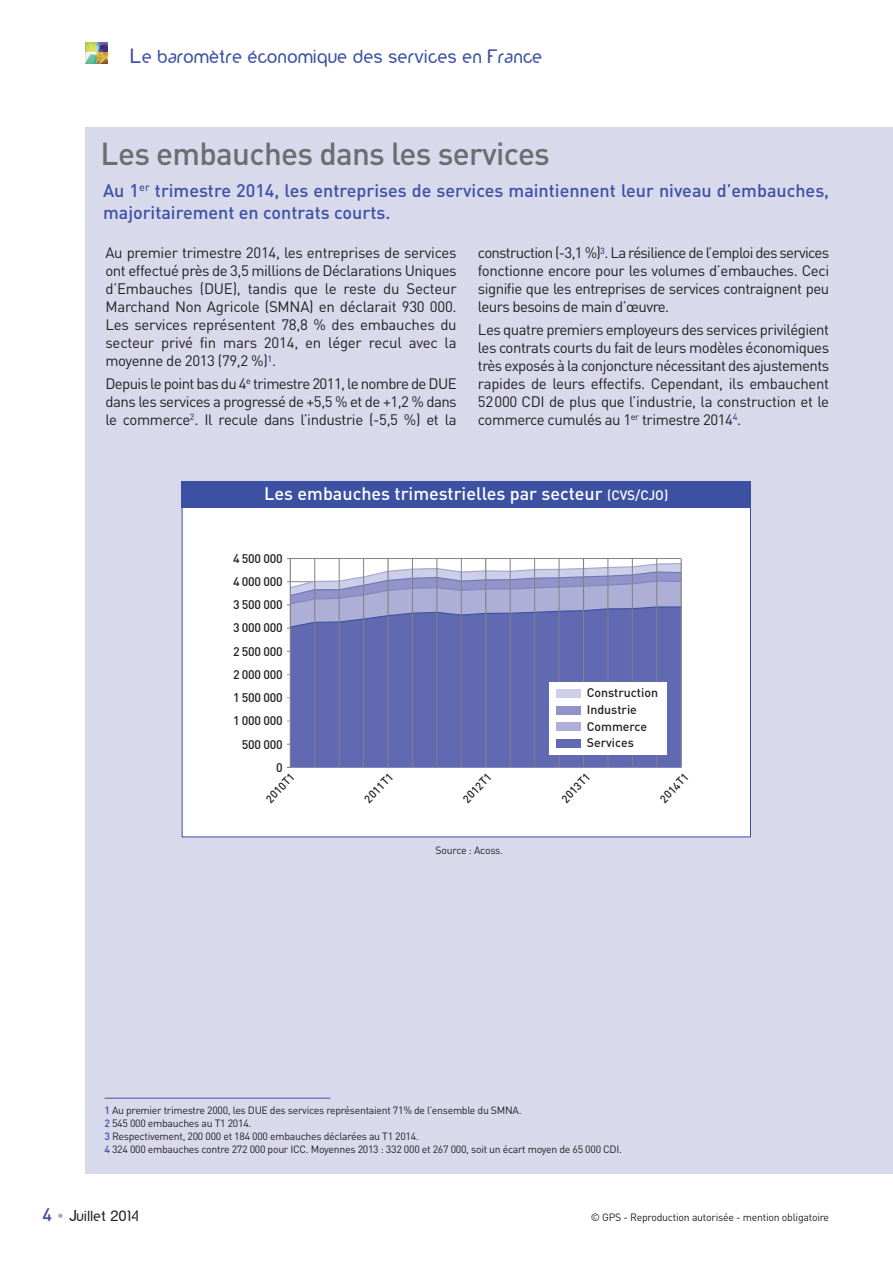
<style>
.page{position:relative;width:893px;height:1263px;background:#fff}
.page>*{position:absolute;margin:0;border:0;box-sizing:border-box;transform-origin:0 0}
.t1{font:500 31.5px "DIN";letter-spacing:-.02em;color:#6c6d70}
.t2{font:19.5px "yorkville";letter-spacing:.025em;color:#3d51a3}
.t3{font:500 18px/21.6px "DIN";color:#3d51a3}
.t4{font:500 18px "DIN";color:#fff}
.t5{font:15px/18px "DIN";letter-spacing:-.03em;color:#231f20;text-align:justify}
.t6{font:15px "yorkville";letter-spacing:.03em;color:#231f20}
.t7{font:500 12.45px "DIN";letter-spacing:-.025em;color:#231f20}
.t8{font:500 12.45px/16.6px "DIN";color:#231f20}
.t9{font:500 11.1px "DIN";color:#231f20}
.t10{font:10.5px/12.8px "DIN";letter-spacing:-.025em;color:#231f20}
.s1{font-size:13.5px}
.s2{font-weight:500;color:#3d51a3}
.s3{font-family:"DIN";font-weight:500;font-size:18px;color:#3d51a3}
.s4{color:#a8a9ad}
</style>
<div class="page">
<div style="left:85px;top:128px;width:808px;height:1046px;background:#d9d9ec"></div>
<div style="left:182px;top:491px;width:568px;height:346px;background:#fff"></div>
<hr style="left:287px;top:605px;width:394px;height:1px;background:#808285">
<hr style="left:287px;top:628px;width:394px;height:1px;background:#808285">
<hr style="left:287px;top:558px;width:394px;height:1px;background:#808285">
<hr style="left:287px;top:581px;width:394px;height:1px;background:#808285">
<hr style="left:287px;top:651px;width:394px;height:1px;background:#808285">
<hr style="left:287px;top:674px;width:394px;height:1px;background:#a8a9ad">
<hr style="left:287px;top:697px;width:394px;height:1px;background:#a8a9ad">
<hr style="left:287px;top:721px;width:394px;height:1px;background:#a8a9ad">
<hr style="left:287px;top:744px;width:394px;height:1px;background:#808285">
<hr style="left:287px;top:767px;width:394px;height:1px;background:#808285">
<div style="left:291px;top:628px;width:390px;height:139px;background:#6069b1"></div>
<svg style="left:289px;top:562px;width:392px;height:66px;background:#a4a7d1"></svg>
<hr style="left:290px;top:558px;width:1px;height:209px;background:#808285">
<hr style="left:339px;top:559px;width:1px;height:208px;background:#808285">
<hr style="left:387px;top:559px;width:2px;height:208px;background:#808285">
<hr style="left:412px;top:559px;width:1px;height:208px;background:#808285">
<hr style="left:314px;top:559px;width:1px;height:208px;background:#808285">
<hr style="left:363px;top:559px;width:1px;height:208px;background:#808285">
<hr style="left:461px;top:559px;width:1px;height:208px;background:#808285">
<hr style="left:437px;top:559px;width:1px;height:208px;background:#808285">
<hr style="left:485px;top:559px;width:1px;height:208px;background:#808285">
<hr style="left:510px;top:559px;width:1px;height:208px;background:#808285">
<hr style="left:559px;top:559px;width:1px;height:208px;background:#808285">
<hr style="left:583px;top:559px;width:1px;height:208px;background:#808285">
<hr style="left:608px;top:559px;width:1px;height:208px;background:#808285">
<hr style="left:534px;top:559px;width:1px;height:208px;background:#808285">
<hr style="left:632px;top:559px;width:1px;height:208px;background:#808285">
<hr style="left:656px;top:559px;width:1px;height:208px;background:#808285">
<hr style="left:681px;top:559px;width:1px;height:208px;background:#808285">
<div style="left:549px;top:682px;width:118px;height:72px;background:#fff"></div>
<div style="left:556px;top:689px;width:25px;height:8px;background:#cdcee7"></div>
<div style="left:556px;top:706px;width:25px;height:8px;background:#9294c9"></div>
<div style="left:556px;top:722px;width:25px;height:9px;background:#aeafd6"></div>
<div style="left:556px;top:739px;width:25px;height:8px;background:#6069b1"></div>
<div style="left:182px;top:481px;width:569px;height:27px;background:#3d51a3"></div>
<img style="left:85px;top:43px;width:22px;height:20px">
<hr style="left:105px;top:1098px;width:225px;height:1px;background:#3d51a3">
<h2 class="t2" style="left:130px;top:45px;width:413px">Le baromètre économique des services en France</h2>
<h1 class="t1" style="left:101px;top:136px;width:451px">Les embauches dans les services</h1>
<p class="t3" style="left:103px;top:180px;width:728px">Au 1<sup>er</sup> trimestre 2014, les entreprises de services maintiennent leur niveau d’embauches, majoritairement en contrats courts.</p>
<p class="t5" style="left:105px;top:244px;width:353px">Au premier trimestre 2014, les entreprises de services ont effectué près de 3,5 millions de Déclarations Uniques d’Embauches (DUE), tandis que le reste du Secteur Marchand Non Agricole (SMNA) en déclarait 930 000.<br>Les services représentent 78,8 % des embauches du secteur privé fin mars 2014, en léger recul avec la moyenne de 2013 (79,2 %)<sup>1</sup>.</p>
<p class="t5" style="left:105px;top:374px;width:353px">Depuis le point bas du 4<sup>e</sup> trimestre 2011, le nombre de DUE dans les services a progressé de +5,5 % et de +1,2 % dans le commerce<sup>2</sup>. Il recule dans l’industrie (-5,5 %) et la</p>
<p class="t5" style="left:478px;top:244px;width:353px">construction (-3,1 %)<sup>3</sup>. La résilience de l’emploi des services fonctionne encore pour les volumes d’embauches. Ceci signifie que les entreprises de services contraignent peu leurs besoins de main d’œuvre.</p>
<p class="t5" style="left:478px;top:321px;width:353px">Les quatre premiers employeurs des services privilégient les contrats courts du fait de leurs modèles économiques très exposés à la conjoncture nécessitant des ajustements rapides de leurs effectifs. Cependant, ils embauchent 52000 CDI de plus que l’industrie, la construction et le commerce cumulés au 1<sup>er</sup> trimestre 2014<sup>4</sup>.</p>
<p class="t4" style="left:264px;top:483px;width:406px">Les embauches trimestrielles par secteur <span class="s1">(CVS/CJO)</span></p>
<p class="t7" style="left:233px;top:551px;width:51px">4 500 000</p>
<p class="t7" style="left:233px;top:574px;width:51px">4 000 000</p>
<p class="t7" style="left:233px;top:597px;width:51px">3 500 000</p>
<p class="t7" style="left:233px;top:621px;width:51px">3 000 000</p>
<p class="t7" style="left:233px;top:644px;width:51px">2 500 000</p>
<p class="t7" style="left:233px;top:667px;width:51px">2 000 000</p>
<p class="t7" style="left:233px;top:690px;width:51px">1 500 000</p>
<p class="t7" style="left:233px;top:714px;width:51px">1 000 000</p>
<p class="t7" style="left:242px;top:737px;width:42px">500 000</p>
<p class="t8" style="left:587px;top:685px;width:73px">Construction<br>Industrie<br>Commerce<br>Services</p>
<p class="t7" style="left:276px;top:760px;width:8px">0</p>
<p class="t9" style="left:559px;top:796px;width:37px;rotate:-46deg">2013T1</p>
<p class="t9" style="left:263px;top:796px;width:37px;rotate:-46deg">2010T1</p>
<p class="t9" style="left:362px;top:796px;width:37px;rotate:-46deg">2011T1</p>
<p class="t9" style="left:460px;top:796px;width:37px;rotate:-46deg">2012T1</p>
<p class="t9" style="left:657px;top:796px;width:37px;rotate:-46deg">2014T1</p>
<p class="t10" style="left:436px;top:843px;width:69px">Source : Acoss.</p>
<p class="t10" style="left:105px;top:1104px;width:519px"><span class="s2">1</span> Au premier trimestre 2000, les DUE des services représentaient 71% de l’ensemble du SMNA.<br><span class="s2">2</span> 545 000 embauches au T1 2014.<br><span class="s2">3</span> Respectivement, 200 000 et 184 000 embauches déclarées au T1 2014.<br><span class="s2">4</span> 324 000 embauches contre 272 000 pour ICC. Moyennes 2013 : 332 000 et 267 000, soit un écart moyen de 65 000 CDI.</p>
<p class="t6" style="left:43px;top:1207px;width:97px"><span class="s3">4</span> <span class="s4">•</span> Juillet 2014</p>
<p class="t10" style="left:591px;top:1211px;width:240px">© GPS - Reproduction autorisée - mention obligatoire</p>
</div>
